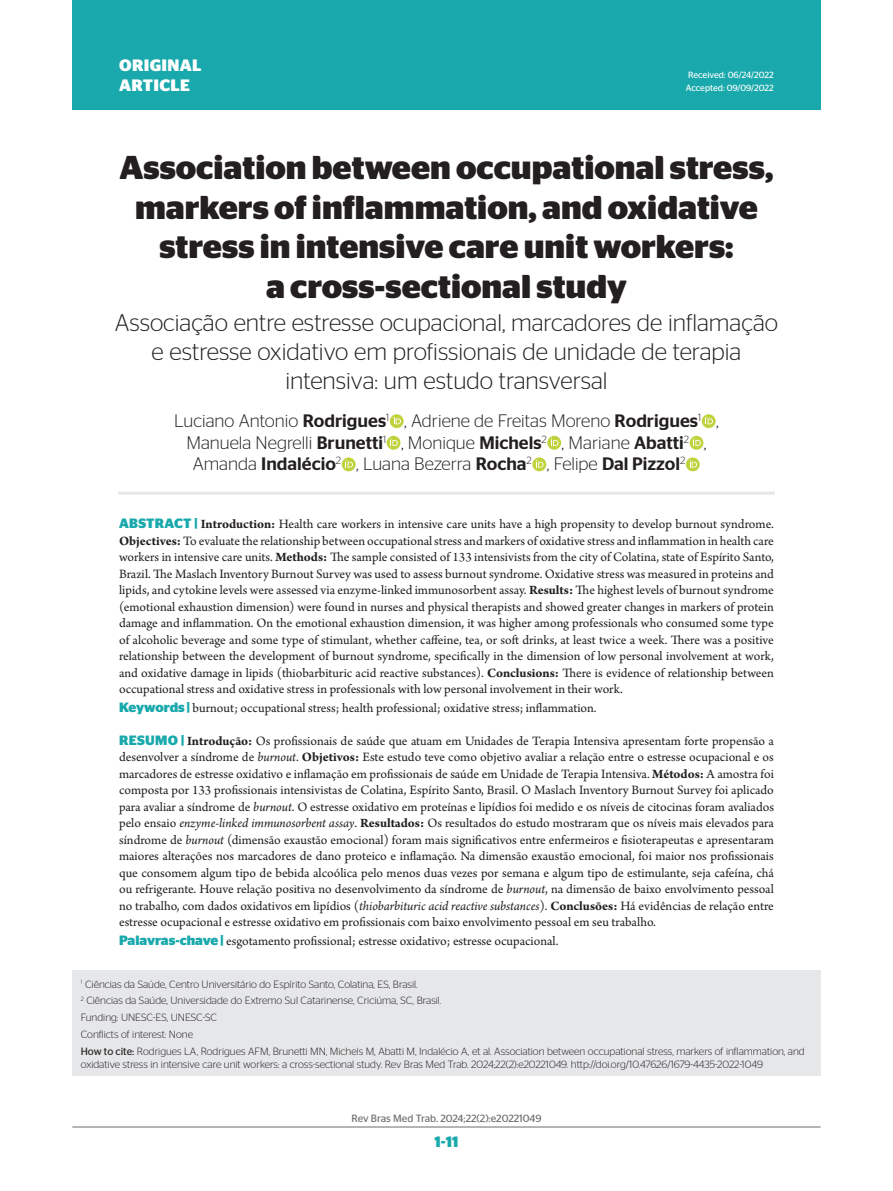
<style>
.page{position:relative;width:893px;height:1191px;background:#fff}
.page>*{position:absolute;margin:0;border:0;box-sizing:border-box;transform-origin:0 0}
.t1{font:700 33px/39.6px "Stag Sans";color:#231f20;text-align:center}
.t2{font:300 24px/28.8px "Stag Sans";color:#231f20;text-align:center}
.t3{font:300 18px "Stag Sans";color:#231f20}
.t4{font:700 16.5px/19.8px "Stag Sans";letter-spacing:.02em;color:#fff}
.t5{font:700 15px "Stag Sans";color:#19a9ac}
.t6{font:13.5px/16.5px "Arno Pro";color:#231f20;text-align:justify}
.t7{font:300 10.5px/16.8px "Stag Sans";color:#231f20}
.t8{font:10.5px "Stag Sans";letter-spacing:-.005em;color:#6c6d70}
.t9{font:9px/12.9px "Stag Sans";letter-spacing:-.005em;color:#fff}
.s1{font-weight:500}
.s2{font-family:"Stag Sans";font-weight:700;color:#19a9ac}
.s3{font-weight:700}
.s4{font-style:italic}
.s5{font-weight:400}
</style>
<div class="page">
<hr style="left:72px;top:1126px;width:749px;height:1px;background:#6c6d70">
<div style="left:72px;top:0;width:749px;height:110px;background:#19a9ac"></div>
<hr style="left:118px;top:491px;width:657px;height:3px;background:#e6e7e9">
<svg style="left:390px;top:414px;width:14px;height:14px"></svg>
<svg style="left:393px;top:417px;width:8px;height:7px"></svg>
<svg style="left:702px;top:414px;width:14px;height:14px"></svg>
<svg style="left:705px;top:417px;width:8px;height:7px"></svg>
<svg style="left:386px;top:435px;width:15px;height:15px"></svg>
<div style="left:387px;top:436px;width:13px;height:14px;background:#c0d23e;border-radius:50%"></div>
<svg style="left:390px;top:438px;width:8px;height:8px"></svg>
<svg style="left:547px;top:435px;width:15px;height:15px"></svg>
<div style="left:547px;top:436px;width:14px;height:14px;background:#c0d23e;border-radius:50%"></div>
<svg style="left:551px;top:438px;width:7px;height:8px"></svg>
<svg style="left:689px;top:435px;width:15px;height:15px"></svg>
<div style="left:690px;top:436px;width:13px;height:14px;background:#c0d23e;border-radius:50%"></div>
<svg style="left:693px;top:438px;width:8px;height:8px"></svg>
<svg style="left:341px;top:457px;width:15px;height:15px"></svg>
<svg style="left:342px;top:457px;width:14px;height:14px"></svg>
<svg style="left:345px;top:460px;width:8px;height:7px"></svg>
<svg style="left:532px;top:457px;width:15px;height:15px"></svg>
<svg style="left:532px;top:457px;width:14px;height:14px"></svg>
<svg style="left:536px;top:460px;width:8px;height:7px"></svg>
<svg style="left:685px;top:457px;width:15px;height:15px"></svg>
<svg style="left:686px;top:457px;width:14px;height:14px"></svg>
<svg style="left:690px;top:460px;width:7px;height:7px"></svg>
<div style="left:72px;top:970px;width:749px;height:106px;background:#e6e7e9"></div>
<p class="t4" style="left:119px;top:56px;width:84px">ORIGINAL<br>ARTICLE</p>
<p class="t9" style="left:686px;top:69px;width:89px">Received: 06/24/2022<br>Accepted: 09/09/2022</p>
<h1 class="t1" style="left:119px;top:148px;width:656px">Association between occupational stress, markers of inflammation, and oxidative stress in intensive care unit workers:<br>a cross-sectional study</h1>
<h2 class="t2" style="left:115px;top:308px;width:665px">Associação entre estresse ocupacional, marcadores de inflamação e estresse oxidativo em profissionais de unidade de terapia intensiva: um estudo transversal</h2>
<h3 class="t3" style="left:174px;top:411px;width:546px">Luciano Antonio <span class="s1">Rodrigues</span><sup>1</sup> , Adriene de Freitas Moreno <span class="s1">Rodrigues</span><sup>1</sup> ,</h3>
<h3 class="t3" style="left:186px;top:432px;width:522px">Manuela Negrelli <span class="s1">Brunetti</span><sup>1</sup> , Monique <span class="s1">Michels</span><sup>2</sup> , Mariane <span class="s1">Abatti</span><sup>2</sup> ,</h3>
<h3 class="t3" style="left:193px;top:454px;width:494px">Amanda <span class="s1">Indalécio</span><sup>2</sup> , Luana Bezerra <span class="s1">Rocha</span><sup>2</sup> , Felipe <span class="s1">Dal Pizzol</span><sup>2</sup></h3>
<p class="t6" style="left:119px;top:516px;width:656px"><span class="s2">ABSTRACT |</span> <span class="s3">Introduction:</span> Health care workers in intensive care units have a high propensity to develop burnout syndrome.<br><span class="s3">Objectives:</span> To evaluate the relationship between occupational stress and markers of oxidative stress and inflammation in health care workers in intensive care units. <span class="s3">Methods:</span> The sample consisted of 133 intensivists from the city of Colatina, state of Espírito Santo, Brazil. The Maslach Inventory Burnout Survey was used to assess burnout syndrome. Oxidative stress was measured in proteins and lipids, and cytokine levels were assessed via enzyme-linked immunosorbent assay. <span class="s3">Results:</span> The highest levels of burnout syndrome (emotional exhaustion dimension) were found in nurses and physical therapists and showed greater changes in markers of protein damage and inflammation. On the emotional exhaustion dimension, it was higher among professionals who consumed some type of alcoholic beverage and some type of stimulant, whether caffeine, tea, or soft drinks, at least twice a week. There was a positive relationship between the development of burnout syndrome, specifically in the dimension of low personal involvement at work, and oxidative damage in lipids (thiobarbituric acid reactive substances). <span class="s3">Conclusions:</span> There is evidence of relationship between occupational stress and oxidative stress in professionals with low personal involvement in their work.</p>
<p class="t6" style="left:119px;top:700px;width:479px"><span class="s2">Keywords |</span> burnout; occupational stress; health professional; oxidative stress; inflammation.</p>
<p class="t6" style="left:119px;top:733px;width:656px"><span class="s2">RESUMO |</span> <span class="s3">Introdução:</span> Os profissionais de saúde que atuam em Unidades de Terapia Intensiva apresentam forte propensão a desenvolver a síndrome de <span class="s4">burnout</span>. <span class="s3">Objetivos:</span> Este estudo teve como objetivo avaliar a relação entre o estresse ocupacional e os marcadores de estresse oxidativo e inflamação em profissionais de saúde em Unidade de Terapia Intensiva. <span class="s3">Métodos:</span> A amostra foi composta por 133 profissionais intensivistas de Colatina, Espírito Santo, Brasil. O Maslach Inventory Burnout Survey foi aplicado para avaliar a síndrome de <span class="s4">burnout</span>. O estresse oxidativo em proteínas e lipídios foi medido e os níveis de citocinas foram avaliados pelo ensaio <span class="s4">enzyme</span>-<span class="s4">linked immunosorbent assay</span>. <span class="s3">Resultados:</span> Os resultados do estudo mostraram que os níveis mais elevados para síndrome de <span class="s4">burnout</span> (dimensão exaustão emocional) foram mais significativos entre enfermeiros e fisioterapeutas e apresentaram maiores alterações nos marcadores de dano proteico e inflamação. Na dimensão exaustão emocional, foi maior nos profissionais que consomem algum tipo de bebida alcoólica pelo menos duas vezes por semana e algum tipo de estimulante, seja cafeína, chá ou refrigerante. Houve relação positiva no desenvolvimento da síndrome de <span class="s4">burnout</span>, na dimensão de baixo envolvimento pessoal no trabalho, com dados oxidativos em lipídios (<span class="s4">thiobarbituric acid reactive substances</span>). <span class="s3">Conclusões:</span> Há evidências de relação entre estresse ocupacional e estresse oxidativo em profissionais com baixo envolvimento pessoal em seu trabalho.</p>
<p class="t6" style="left:119px;top:933px;width:441px"><span class="s2">Palavras-chave |</span> esgotamento profissional; estresse oxidativo; estresse ocupacional.</p>
<p class="t7" style="left:81px;top:975px;width:725px"><sup>1</sup> Ciências da Saúde, Centro Universitário do Espírito Santo, Colatina, ES, Brasil.<br><sup>2</sup> Ciências da Saúde, Universidade do Extremo Sul Catarinense, Criciúma, SC, Brasil.<br>Funding: UNESC-ES, UNESC-SC<br>Conflicts of interest: None<br><span class="s5">How to cite:</span> Rodrigues LA, Rodrigues AFM, Brunetti MN, Michels M, Abatti M, Indalécio A, et al. Association between occupational stress, markers of inflammation, and</p>
<p class="t7" style="left:81px;top:1055px;width:684px">oxidative stress in intensive care unit workers: a cross-sectional study. Rev Bras Med Trab. 2024;22(2):e20221049. http://doi.org/10.47626/1679-4435-2022-1049</p>
<p class="t8" style="left:351px;top:1112px;width:192px">Rev Bras Med Trab. 2024;22(2):e20221049</p>
<p class="t5" style="left:435px;top:1133px;width:25px">1-11</p>
</div>
